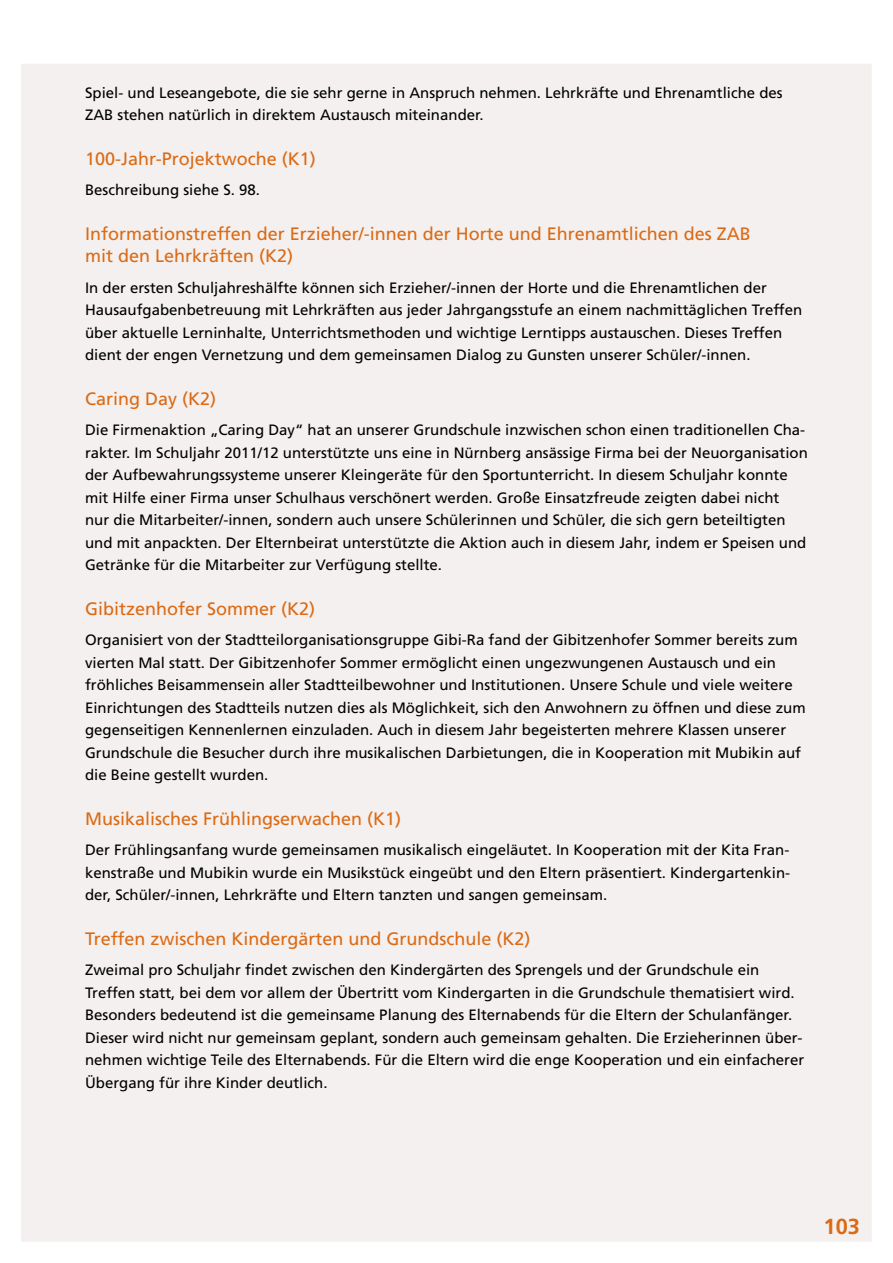
<style>
.page{position:relative;width:893px;height:1263px;background:#fff}
.page>*{position:absolute;margin:0;border:0;box-sizing:border-box;transform-origin:0 0}
.t1{font:700 21.75px "Frutiger";color:#dc6a14}
.t2{font:18px/21.8px "Frutiger";color:#dc6a14}
.t3{font:15px/22.5px "Frutiger";color:#000}
</style>
<div class="page">
<div style="left:21px;top:64px;width:851px;height:1178px;background:#f3f0ef"></div>
<p class="t3" style="left:85px;top:81px;width:699px">Spiel- und Leseangebote, die sie sehr gerne in Anspruch nehmen. Lehrkräfte und Ehrenamtliche des<br>ZAB stehen natürlich in direktem Austausch miteinander.</p>
<p class="t2" style="left:85px;top:148px;width:232px">100-Jahr-Projektwoche (K1)</p>
<p class="t3" style="left:85px;top:178px;width:177px">Beschreibung siehe S. 98.</p>
<p class="t2" style="left:85px;top:223px;width:667px">Informationstreffen der Erzieher/-innen der Horte und Ehrenamtlichen des ZAB mit den Lehrkräften (K2)</p>
<p class="t3" style="left:85px;top:276px;width:719px">In der ersten Schuljahreshälfte können sich Erzieher/-innen der Horte und die Ehrenamtlichen der Hausaufgabenbetreuung mit Lehrkräften aus jeder Jahrgangsstufe an einem nachmittäglichen Treffen über aktuelle Lerninhalte, Unterrichtsmethoden und wichtige Lerntipps austauschen. Dieses Treffen dient der engen Vernetzung und dem gemeinsamen Dialog zu Gunsten unserer Schüler/-innen.</p>
<p class="t2" style="left:85px;top:388px;width:133px">Caring Day (K2)</p>
<p class="t3" style="left:85px;top:418px;width:724px">Die Firmenaktion „Caring Day“ hat an unserer Grundschule inzwischen schon einen traditionellen Cha&shy;rakter. Im Schuljahr 2011/12 unterstützte uns eine in Nürnberg ansässige Firma bei der Neuorganisation der Aufbewahrungssysteme unserer Kleingeräte für den Sportunterricht. In diesem Schuljahr konnte mit Hilfe einer Firma unser Schulhaus verschönert werden. Große Einsatzfreude zeigten dabei nicht<br>nur die Mitarbeiter/-innen, sondern auch unsere Schülerinnen und Schüler, die sich gern beteiltigten und mit anpackten. Der Elternbeirat unterstützte die Aktion auch in diesem Jahr, indem er Speisen und Getränke für die Mitarbeiter zur Verfügung stellte.</p>
<p class="t2" style="left:85px;top:598px;width:232px">Gibitzenhofer Sommer (K2)</p>
<p class="t3" style="left:85px;top:628px;width:722px">Organisiert von der Stadtteilorganisationsgruppe Gibi-Ra fand der Gibitzenhofer Sommer bereits zum vierten Mal statt. Der Gibitzenhofer Sommer ermöglicht einen ungezwungenen Austausch und ein fröhliches Beisammensein aller Stadtteilbewohner und Institutionen. Unsere Schule und viele weitere Einrichtungen des Stadtteils nutzen dies als Möglichkeit, sich den Anwohnern zu öffnen und diese zum gegenseitigen Kennenlernen einzuladen. Auch in diesem Jahr begeisterten mehrere Klassen unserer Grundschule die Besucher durch ihre musikalischen Darbietungen, die in Kooperation mit Mubikin auf die Beine gestellt wurden.</p>
<p class="t2" style="left:85px;top:808px;width:318px">Musikalisches Frühlingserwachen (K1)</p>
<p class="t3" style="left:85px;top:838px;width:707px;text-align:justify">Der Frühlingsanfang wurde gemeinsamen musikalisch eingeläutet. In Kooperation mit der Kita Fran&shy;kenstraße und Mubikin wurde ein Musikstück eingeübt und den Eltern präsentiert. Kindergartenkin&shy;der, Schüler/-innen, Lehrkräfte und Eltern tanzten und sangen gemeinsam.</p>
<p class="t2" style="left:85px;top:928px;width:447px">Treffen zwischen Kindergärten und Grundschule (K2)</p>
<p class="t3" style="left:85px;top:958px;width:721px">Zweimal pro Schuljahr findet zwischen den Kindergärten des Sprengels und der Grundschule ein Treffen statt, bei dem vor allem der Übertritt vom Kindergarten in die Grundschule thematisiert wird.<br>Besonders bedeutend ist die gemeinsame Planung des Elternabends für die Eltern der Schulanfänger.<br>Dieser wird nicht nur gemeinsam geplant, sondern auch gemeinsam gehalten. Die Erzieherinnen über&shy;nehmen wichtige Teile des Elternabends. Für die Eltern wird die enge Kooperation und ein einfacherer Übergang für ihre Kinder deutlich.</p>
<h1 class="t1" style="left:824px;top:1213px;width:38px">103</h1>
</div>
